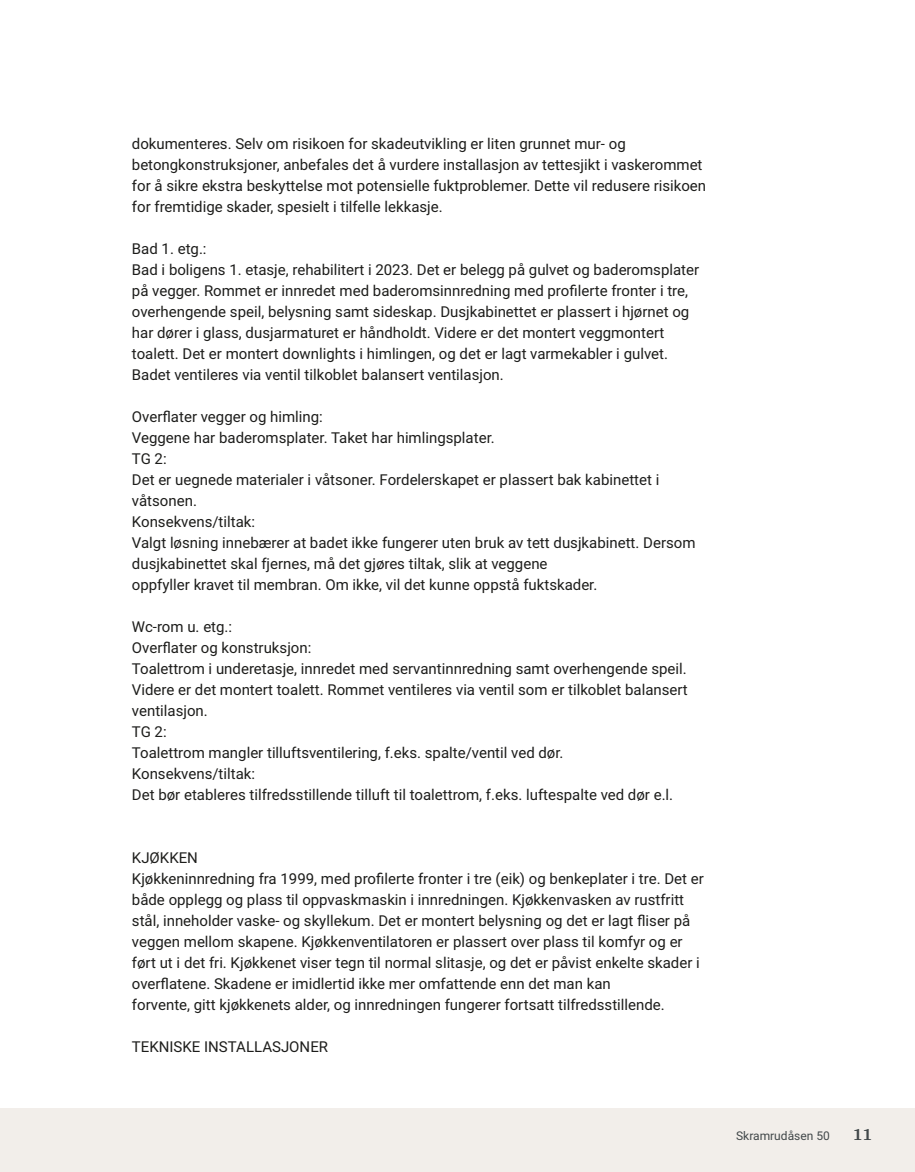
<style>
.page{position:relative;width:915px;height:1172px;background:#fff}
.page>*{position:absolute;margin:0;border:0;box-sizing:border-box;transform-origin:0 0}
.t1{font:700 18px "Arya";color:#414749}
.t2{font:15px/21px "Roboto Vitec";color:#1d1d1b}
.t3{font:12px "Roboto Vitec";color:#414749}
</style>
<div class="page">
<div style="left:0;top:1108px;width:914px;height:64px;background:#f2eeea"></div>
<p class="t2" style="left:132px;top:132px;width:575px">dokumenteres. Selv om risikoen for skadeutvikling er liten grunnet mur‑ og betongkonstruksjoner, anbefales det å vurdere installasjon av tettesjikt i vaskerommet for å sikre ekstra beskyttelse mot potensielle fuktproblemer. Dette vil redusere risikoen for fremtidige skader, spesielt i tilfelle lekkasje.</p>
<p class="t2" style="left:132px;top:237px;width:568px">Bad 1. etg.:<br>Bad i boligens 1. etasje, rehabilitert i 2023. Det er belegg på gulvet og baderomsplater på vegger. Rommet er innredet med baderomsinnredning med profilerte fronter i tre, overhengende speil, belysning samt sideskap. Dusjkabinettet er plassert i hjørnet og har dører i glass, dusjarmaturet er håndholdt. Videre er det montert veggmontert toalett. Det er montert downlights i himlingen, og det er lagt varmekabler i gulvet.<br>Badet ventileres via ventil tilkoblet balansert ventilasjon.</p>
<p class="t2" style="left:132px;top:405px;width:565px">Overflater vegger og himling:<br>Veggene har baderomsplater. Taket har himlingsplater.<br>TG 2:<br>Det er uegnede materialer i våtsoner. Fordelerskapet er plassert bak kabinettet i våtsonen.<br>Konsekvens/ tiltak:<br>Valgt løsning innebærer at badet ikke fungerer uten bruk av tett dusjkabinett. Dersom dusjkabinettet skal fjernes, må det gjøres tiltak, slik at veggene<br>oppfyller kravet til membran. Om ikke, vil det kunne oppstå fuktskader.</p>
<p class="t2" style="left:132px;top:615px;width:557px">Wc‑rom u. etg.:<br>Overflater og konstruksjon:<br>Toalettrom i underetasje, innredet med servantinnredning samt overhengende speil.<br>Videre er det montert toalett. Rommet ventileres via ventil som er tilkoblet balansert ventilasjon.<br>TG 2:<br>Toalettrom mangler tilluftsventilering, f.eks. spalte/ ventil ved dør.<br>Konsekvens/ tiltak:<br>Det bør etableres tilfredsstillende tilluft til toalettrom, f.eks. luftespalte ved dør e.l.</p>
<p class="t2" style="left:132px;top:846px;width:573px">KJØKKEN<br>Kjøkkeninnredning fra 1999, med profilerte fronter i tre (eik) og benkeplater i tre. Det er både opplegg og plass til oppvaskmaskin i innredningen. Kjøkkenvasken av rustfritt stål, inneholder vaske‑ og skyllekum. Det er montert belysning og det er lagt fliser på veggen mellom skapene. Kjøkkenventilatoren er plassert over plass til komfyr og er ført ut i det fri. Kjøkkenet viser tegn til normal slitasje, og det er påvist enkelte skader i overflatene. Skadene er imidlertid ikke mer omfattende enn det man kan<br>forvente, gitt kjøkkenets alder, og innredningen fungerer fortsatt tilfredsstillende.</p>
<p class="t2" style="left:132px;top:1035px;width:198px">TEKNISKE INSTALLASJONER</p>
<p class="t3" style="left:735px;top:1127px;width:95px">Skramrudåsen 50</p>
<p class="t1" style="left:852px;top:1123px;width:21px">11</p>
</div>
